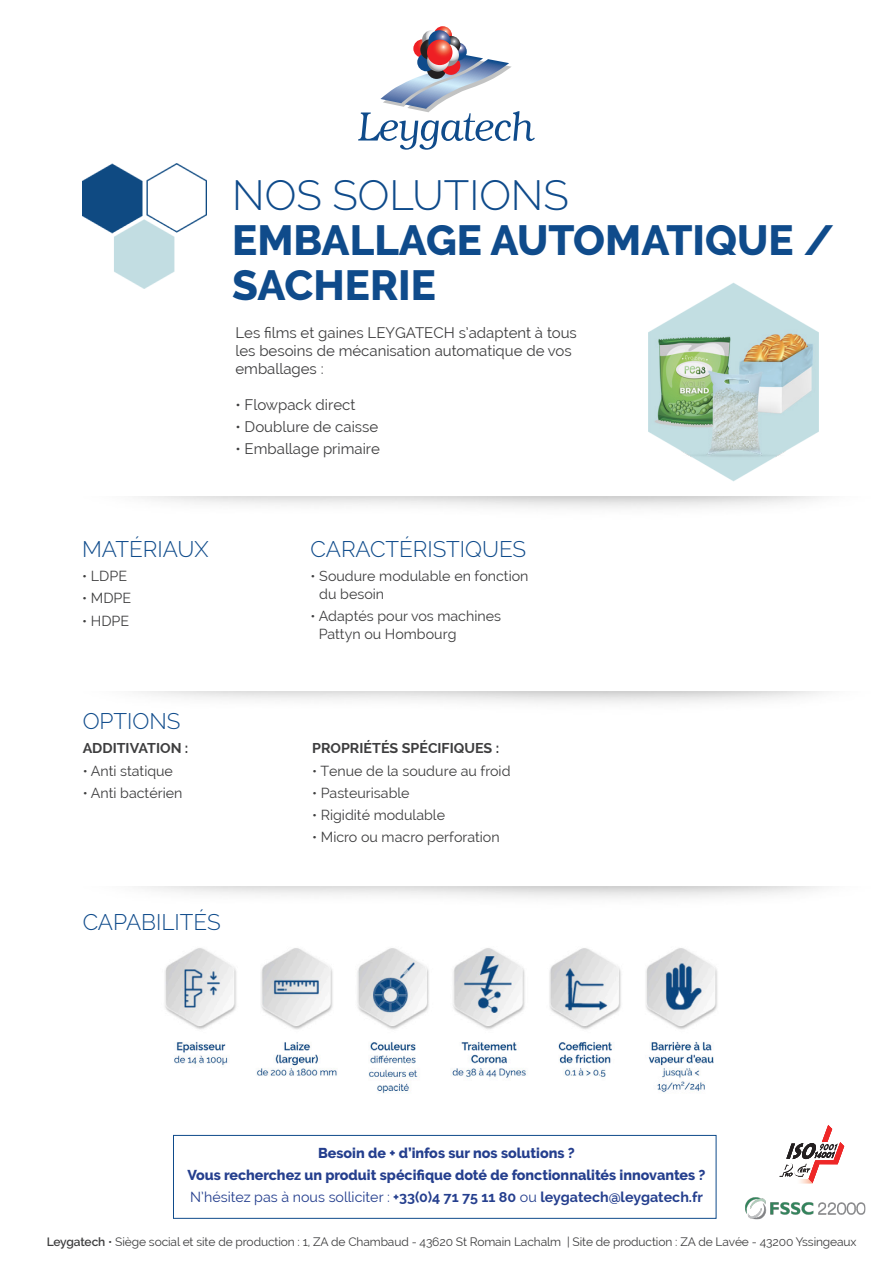
<style>
.page{position:relative;width:893px;height:1263px;background:#fff}
.page>*{position:absolute;margin:0;border:0;box-sizing:border-box;transform-origin:0 0}
.t1{font:800 42px/45px "Raleway";color:#0f4b8b}
.t2{font:300 22.5px "Raleway";color:#0f4b8b}
.t3{font:15px/18px "Raleway";color:#3e3e3f}
.t4{font:14.25px/18px "Raleway";color:#3e3e3f}
.t5{font:800 14.25px "Raleway";color:#253f8e}
.t6{font:700 14.25px "Raleway";color:#253f8e}
.t7{font:700 14.25px "Raleway";color:#3e3e3f}
.t8{font:12px "Raleway";letter-spacing:-.01em;color:#3e3e3f}
.s1{font-weight:300}
.s2{font-weight:400}
.s3{font-weight:600}
</style>
<div class="page">
<div style="left:173px;top:1135px;width:543px;height:84px;border:1px solid #0f4b8b"></div>
<svg style="left:358px;top:55px;width:177px;height:95px"></svg>
<div style="left:427px;top:60px;width:19px;height:19px;background:#231f20;border-radius:50%"></div>
<svg style="left:413px;top:39px;width:19px;height:19px"></svg>
<svg style="left:434px;top:26px;width:18px;height:19px"></svg>
<div style="left:441px;top:56px;width:19px;height:19px;background:#ee1d23;border-radius:50%"></div>
<svg style="left:417px;top:53px;width:18px;height:18px"></svg>
<svg style="left:449px;top:42px;width:18px;height:19px"></svg>
<svg style="left:422px;top:30px;width:19px;height:19px"></svg>
<svg style="left:442px;top:36px;width:18px;height:18px"></svg>
<svg style="left:437px;top:44px;width:22px;height:22px"></svg>
<svg style="left:420px;top:39px;width:21px;height:21px"></svg>
<svg style="left:427px;top:50px;width:22px;height:22px"></svg>
<svg style="left:428px;top:30px;width:23px;height:22px"></svg>
<svg style="left:427px;top:40px;width:25px;height:25px"></svg>
<img style="left:165px;top:948px;width:553px;height:146px">
<img style="left:82px;top:164px;width:124px;height:125px">
<img style="left:648px;top:283px;width:171px;height:199px">
<img style="left:745px;top:1197px;width:121px;height:23px">
<svg style="left:779px;top:1125px;width:65px;height:58px"></svg>
<p class="t1" style="left:232px;top:173px;width:603px"><span class="s1">NOS SOLUTIONS<br></span>EMBALLAGE AUTOMATIQUE /<br>SACHERIE</p>
<p class="t3" style="left:235px;top:323px;width:343px">Les films et gaines LEYGATECH s’adaptent à tous les besoins de mécanisation automatique de vos emballages :</p>
<p class="t3" style="left:235px;top:395px;width:122px">• Flowpack direct</p>
<p class="t3" style="left:235px;top:418px;width:144px">• Doublure de caisse</p>
<p class="t3" style="left:235px;top:440px;width:146px">• Emballage primaire</p>
<p class="t2" style="left:82px;top:535px;width:128px">MATÉRIAUX</p>
<p class="t4" style="left:82px;top:567px;width:46px">• LDPE</p>
<p class="t4" style="left:82px;top:589px;width:51px">• MDPE</p>
<p class="t4" style="left:82px;top:611px;width:49px">• HDPE</p>
<p class="t2" style="left:83px;top:708px;width:99px">OPTIONS</p>
<p class="t7" style="left:83px;top:740px;width:107px">ADDITIVATION :</p>
<p class="t4" style="left:83px;top:762px;width:92px">• Anti statique</p>
<p class="t4" style="left:83px;top:784px;width:101px">• Anti bactérien</p>
<p class="t2" style="left:83px;top:909px;width:139px">CAPABILITÉS</p>
<p class="t2" style="left:311px;top:535px;width:217px">CARACTÉRISTIQUES</p>
<p class="t4" style="left:319px;top:567px;width:211px;text-indent:-9px">• Soudure modulable en fonction du besoin</p>
<p class="t4" style="left:319px;top:607px;width:184px;text-indent:-8px">• Adaptés pour vos machines<br>Pattyn ou Hombourg</p>
<p class="t7" style="left:312px;top:740px;width:189px">PROPRIÉTÉS SPÉCIFIQUES :</p>
<p class="t4" style="left:312px;top:762px;width:200px">• Tenue de la soudure au froid</p>
<p class="t4" style="left:312px;top:784px;width:99px">• Pasteurisable</p>
<p class="t4" style="left:312px;top:806px;width:134px">• Rigidité modulable</p>
<p class="t4" style="left:312px;top:828px;width:189px">• Micro ou macro perforation</p>
<p class="t5" style="left:318px;top:1145px;width:258px">Besoin de + d’infos sur nos solutions ?</p>
<p class="t5" style="left:187px;top:1167px;width:520px">Vous recherchez un produit spécifique doté de fonctionnalités innovantes ?</p>
<p class="t6" style="left:190px;top:1189px;width:514px"><span class="s2">N’hésitez pas à nous solliciter :</span> +33(0)4 71 75 11 80 <span class="s2">ou</span> leygatech@leygatech.fr</p>
<p class="t8" style="left:47px;top:1235px;width:811px"><span class="s3">Leygatech</span> • Siège social et site de production : 1, ZA de Chambaud - 43620 St Romain Lachalm | Site de production : ZA de Lavée - 43200 Yssingeaux</p>
</div>
